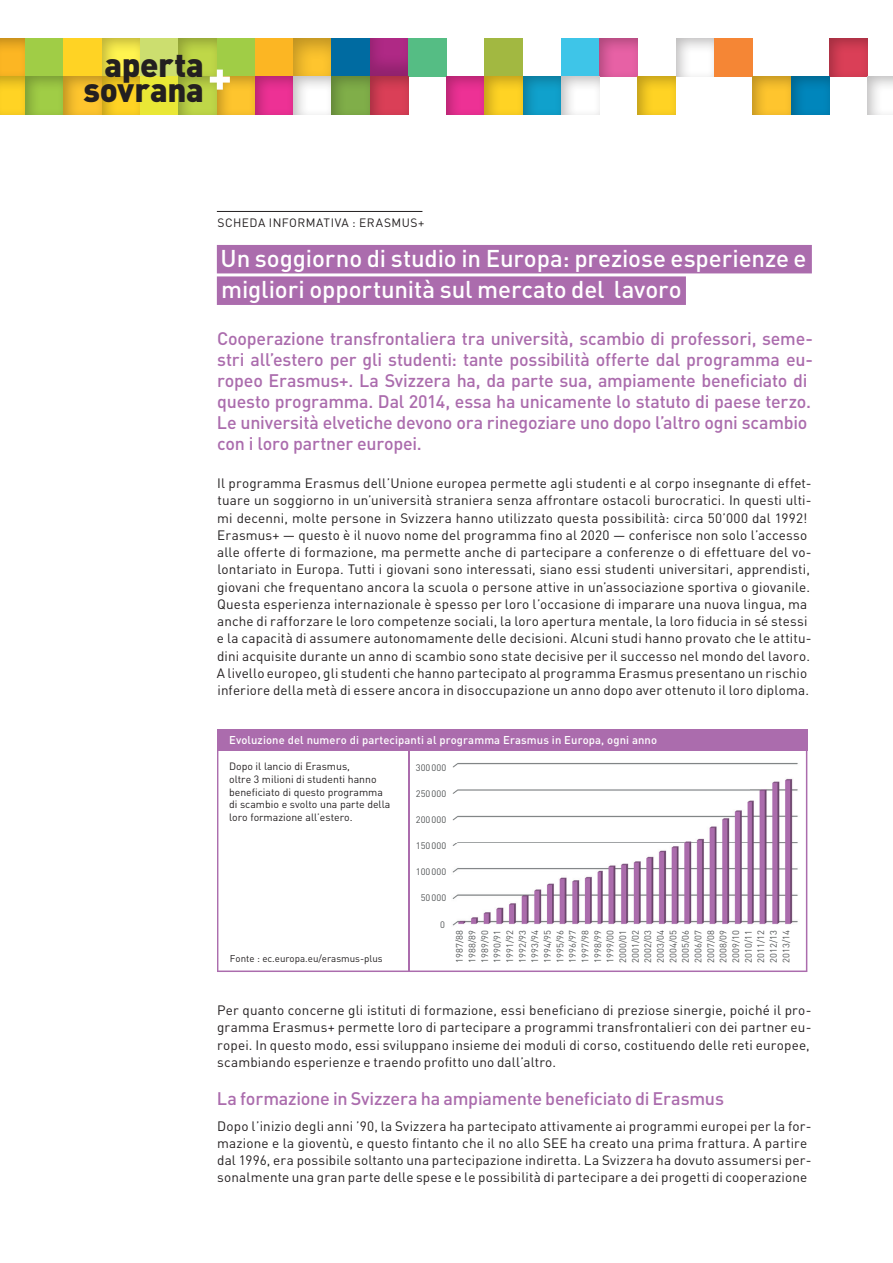
<style>
.page{position:relative;width:893px;height:1263px;background:#fff}
.page>*{position:absolute;margin:0;border:0;box-sizing:border-box;transform-origin:0 0}
.t1{font:900 33px/25.5px "DIN";letter-spacing:-.01em;color:#231f20;text-align:right}
.t2{font:500 24px/31.5px "DIN";letter-spacing:-.005em;color:#fff}
.t3{font:500 18px/21px "DIN";letter-spacing:-.015em;color:#ab6cad}
.t4{font:13.5px/17.2px "DIN";letter-spacing:.01em;color:#231f20}
.t5{font:12px "DIN";letter-spacing:.04em;color:#231f20}
.t6{font:500 11.25px "DIN";letter-spacing:.01em;color:#fff}
.t7{font:10.5px/12.6px "DIN";color:#231f20}
.t8{font:9.75px "DIN";color:#231f20}
.t9{font:9.3px/12.6px "DIN";color:#515455;text-align:justify}
</style>
<div class="page">
<hr style="left:217px;top:211px;width:205px;height:1px;background:#231f20">
<div style="left:217px;top:245px;width:595px;height:28px;background:#ab6cad"></div>
<div style="left:217px;top:276px;width:469px;height:29px;background:#ab6cad"></div>
<div style="left:0;top:38px;width:27px;height:40px;background:#231f20;opacity:.3"></div>
<div style="left:26px;top:38px;width:38px;height:39px;background:#a0cd46"></div>
<div style="left:64px;top:38px;width:38px;height:39px;background:#ffd324"></div>
<div style="left:99px;top:38px;width:42px;height:40px;background:#231f20;opacity:.3"></div>
<div style="left:140px;top:38px;width:39px;height:39px;background:#ccde6f"></div>
<div style="left:176px;top:38px;width:42px;height:40px;background:#231f20;opacity:.3"></div>
<div style="left:217px;top:38px;width:38px;height:39px;background:#a0cd46"></div>
<div style="left:255px;top:38px;width:38px;height:39px;background:#fcb623"></div>
<div style="left:291px;top:38px;width:42px;height:40px;background:#231f20;opacity:.3"></div>
<div style="left:332px;top:38px;width:38px;height:39px;background:#006ba1"></div>
<div style="left:367px;top:38px;width:42px;height:40px;background:#231f20;opacity:.2"></div>
<div style="left:408px;top:38px;width:38px;height:39px;background:#55bd84"></div>
<div style="left:485px;top:38px;width:38px;height:39px;background:#a2b841"></div>
<div style="left:561px;top:38px;width:39px;height:39px;background:#3ec5e8"></div>
<div style="left:597px;top:38px;width:42px;height:40px;background:#231f20;opacity:.3"></div>
<div style="left:673px;top:38px;width:42px;height:40px;background:#231f20;opacity:.3"></div>
<div style="left:714px;top:38px;width:39px;height:39px;background:#f58635"></div>
<div style="left:826px;top:38px;width:42px;height:40px;background:#231f20;opacity:.3"></div>
<div style="left:0;top:75px;width:27px;height:42px;background:#231f20;opacity:.3"></div>
<div style="left:23px;top:75px;width:42px;height:42px;background:#231f20;opacity:.3"></div>
<div style="left:61px;top:75px;width:42px;height:42px;background:#231f20;opacity:.3"></div>
<div style="left:99px;top:75px;width:42px;height:42px;background:#231f20;opacity:.3"></div>
<div style="left:140px;top:77px;width:39px;height:38px;background:#e9e736"></div>
<div style="left:176px;top:75px;width:42px;height:42px;background:#231f20;opacity:.3"></div>
<div style="left:214px;top:75px;width:42px;height:42px;background:#231f20;opacity:.3"></div>
<div style="left:252px;top:75px;width:42px;height:42px;background:#231f20;opacity:.3"></div>
<div style="left:291px;top:75px;width:42px;height:42px;background:#231f20;opacity:.3"></div>
<div style="left:329px;top:75px;width:42px;height:42px;background:#231f20;opacity:.3"></div>
<div style="left:367px;top:75px;width:42px;height:42px;background:#231f20;opacity:.3"></div>
<div style="left:444px;top:75px;width:42px;height:42px;background:#231f20;opacity:.3"></div>
<div style="left:482px;top:75px;width:42px;height:42px;background:#231f20;opacity:.3"></div>
<div style="left:520px;top:75px;width:42px;height:42px;background:#231f20;opacity:.3"></div>
<div style="left:559px;top:75px;width:42px;height:42px;background:#231f20;opacity:.3"></div>
<div style="left:635px;top:75px;width:42px;height:42px;background:#231f20;opacity:.3"></div>
<div style="left:750px;top:75px;width:42px;height:42px;background:#231f20;opacity:.3"></div>
<div style="left:788px;top:75px;width:42px;height:42px;background:#231f20;opacity:.3"></div>
<div style="left:865px;top:75px;width:28px;height:42px;background:#231f20;opacity:.3"></div>
<svg style="left:210px;top:70px;width:22px;height:20px"></svg>
<svg style="left:217px;top:750px;width:590px;height:222px"></svg>
<div style="left:217px;top:729px;width:590px;height:21px;background:#ab6cad"></div>
<h1 class="t1" style="left:83px;top:50px;width:122px">aperta sovrana</h1>
<p class="t5" style="left:218px;top:215px;width:208px">SCHEDA INFORMATIVA : ERASMUS+</p>
<h2 class="t2" style="left:221px;top:241px;width:587px">Un soggiorno di studio in Europa: preziose esperienze e migliori opportunità sul mercato del lavoro</h2>
<p class="t3" style="left:217px;top:327px;width:597px">Cooperazione transfrontaliera tra università, scambio di professori, seme&shy;stri all’estero per gli studenti: tante possibilità offerte dal programma eu&shy;ropeo Erasmus+. La Svizzera ha, da parte sua, ampiamente beneficiato di questo programma. Dal 2014, essa ha unicamente lo statuto di paese terzo.<br>Le università elvetiche devono ora rinegoziare uno dopo l’altro ogni scambio con i loro partner europei.</p>
<p class="t4" style="left:217px;top:474px;width:596px">Il programma Erasmus dell’Unione europea permette agli studenti e al corpo insegnante di effet&shy;tuare un soggiorno in un’università straniera senza affrontare ostacoli burocratici. In questi ulti&shy;mi decenni, molte persone in Svizzera hanno utilizzato questa possibilità: circa 50’000 dal 1992!<br>Erasmus+ — questo è il nuovo nome del programma fino al 2020 — conferisce non solo l’accesso alle offerte di formazione, ma permette anche di partecipare a conferenze o di effettuare del vo&shy;lontariato in Europa. Tutti i giovani sono interessati, siano essi studenti universitari, apprendisti, giovani che frequentano ancora la scuola o persone attive in un’associazione sportiva o giovanile.<br>Questa esperienza internazionale è spesso per loro l’occasione di imparare una nuova lingua, ma anche di rafforzare le loro competenze sociali, la loro apertura mentale, la loro fiducia in sé stessi e la capacità di assumere autonomamente delle decisioni. Alcuni studi hanno provato che le attitu&shy;dini acquisite durante un anno di scambio sono state decisive per il successo nel mondo del lavoro.<br>A livello europeo, gli studenti che hanno partecipato al programma Erasmus presentano un rischio inferiore della metà di essere ancora in disoccupazione un anno dopo aver ottenuto il loro diploma.</p>
<p class="t6" style="left:229px;top:733px;width:430px">Evoluzione del numero di partecipanti al programma Erasmus in Europa, ogni anno</p>
<p class="t7" style="left:229px;top:760px;width:163px">Dopo il lancio di Erasmus,<br>oltre 3 milioni di studenti hanno beneficiato di questo programma di scambio e svolto una parte della loro formazione all’estero.</p>
<p class="t9" style="left:416px;top:761px;width:32px">300000</p>
<p class="t9" style="left:416px;top:787px;width:32px">250000</p>
<p class="t9" style="left:416px;top:813px;width:32px">200000</p>
<p class="t9" style="left:416px;top:839px;width:32px">150000</p>
<p class="t9" style="left:416px;top:865px;width:32px">100000</p>
<p class="t9" style="left:421px;top:891px;width:27px">50000</p>
<p class="t8" style="left:230px;top:952px;width:154px">Fonte : ec.europa.eu/erasmus-plus</p>
<p class="t9" style="left:440px;top:918px;width:6px">0</p>
<p class="t9" style="left:453px;top:962px;width:34px;rotate:-90deg">1987/88<br>1988/89<br>1989/90<br>1990/91<br>1991/92<br>1992/93<br>1993/94<br>1994/95<br>1995/96<br>1996/97<br>1997/98<br>1998/99<br>1999/00<br>2000/01<br>2001/02<br>2002/03<br>2003/04<br>2004/05<br>2005/06<br>2006/07<br>2007/08<br>2008/09<br>2009/10<br>2010/11<br>2011/12<br>2012/13<br>2013/14</p>
<p class="t4" style="left:217px;top:1001px;width:596px;text-align:justify">Per quanto concerne gli istituti di formazione, essi beneficiano di preziose sinergie, poiché il pro&shy;gramma Erasmus+ permette loro di partecipare a programmi transfrontalieri con dei partner eu&shy;ropei. In questo modo, essi sviluppano insieme dei moduli di corso, costituendo delle reti europee, scambiando esperienze e traendo profitto uno dall’altro.</p>
<h3 class="t3" style="left:217px;top:1087px;width:508px">La formazione in Svizzera ha ampiamente beneficiato di Erasmus</h3>
<p class="t4" style="left:217px;top:1117px;width:596px">Dopo l’inizio degli anni ’90, la Svizzera ha partecipato attivamente ai programmi europei per la for&shy;mazione e la gioventù, e questo fintanto che il no allo SEE ha creato una prima frattura. A partire dal 1996, era possibile soltanto una partecipazione indiretta. La Svizzera ha dovuto assumersi per&shy;sonalmente una gran parte delle spese e le possibilità di partecipare a dei progetti di cooperazione</p>
</div>
